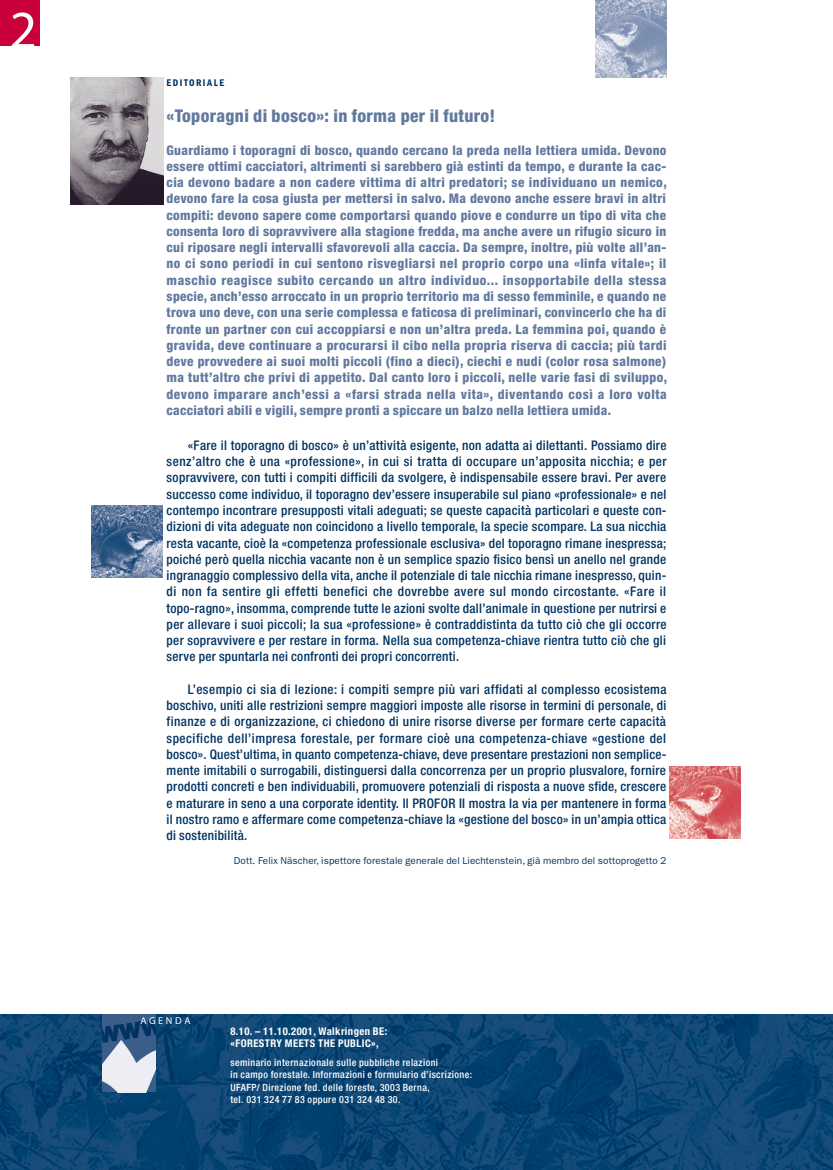
<style>
.page{position:relative;width:833px;height:1170px;background:#fff}
.page>*{position:absolute;margin:0;border:0;box-sizing:border-box;transform-origin:0 0}
.t1{font:53.75px "Myriad Pro";color:#fff}
.t2{font:800 condensed 17.5px "Helvetica Neue";letter-spacing:.02em;color:#61799f}
.t3{font:500 condensed 13.25px/16.2px "Helvetica Neue";letter-spacing:.02em;color:#003362;text-align:justify}
.t4{font:800 condensed 13.25px/16.2px "Helvetica Neue";letter-spacing:.02em;color:#61799f;text-align:justify}
.t5{font:700 condensed 10.62px/12.5px "Helvetica Neue";letter-spacing:.04em;color:#fff}
.t6{font:500 condensed 10px/12.5px "Helvetica Neue";letter-spacing:.04em;color:#fff}
.t7{font:10px "Franklin Gothic LT";letter-spacing:.01em;color:#003362}
.t8{font:600 condensed 10px "Franklin Gothic LT";letter-spacing:.15em;color:#003362}
.t9{font:10px "Myriad Pro";letter-spacing:.27em;color:#fff}
</style>
<div class="page">
<div style="left:0;top:0;width:39px;height:45px;background:#c90039"></div>
<img style="left:0;top:1014px;width:833px;height:155px">
<div style="left:103px;top:1013px;width:53px;height:78px;background:#3a5e89"></div>
<img style="left:71px;top:78px;width:92px;height:126px">
<svg style="left:670px;top:766px;width:70px;height:72px"></svg>
<img style="left:92px;top:505px;width:71px;height:73px">
<svg style="left:595px;top:0;width:71px;height:78px"></svg>
<svg style="left:98px;top:1018px;width:65px;height:73px"></svg>
<h1 class="t1" style="left:9px;top:-3px;width:29px">2</h1>
<p class="t8" style="left:167px;top:76px;width:59px">EDITORIALE</p>
<h2 class="t2" style="left:167px;top:105px;width:330px">«Toporagni di bosco»: in forma per il futuro!</h2>
<p class="t4" style="left:167px;top:142px;width:502px">Guardiamo i toporagni di bosco, quando cercano la preda nella lettiera umida. Devono essere ottimi cacciatori, altrimenti si sarebbero già estinti da tempo, e durante la cac&shy;cia devono badare a non cadere vittima di altri predatori; se individuano un nemico, devono fare la cosa giusta per mettersi in salvo. Ma devono anche essere bravi in altri compiti: devono sapere come comportarsi quando piove e condurre un tipo di vita che consenta loro di sopravvivere alla stagione fredda, ma anche avere un rifugio sicuro in cui riposare negli intervalli sfavorevoli alla caccia. Da sempre, inoltre, più volte all’an&shy;no ci sono periodi in cui sentono risvegliarsi nel proprio corpo una «linfa vitale»; il maschio reagisce subito cercando un altro individuo... insopportabile della stessa specie, anch’esso arroccato in un proprio territorio ma di sesso femminile, e quando ne trova uno deve, con una serie complessa e faticosa di preliminari, convincerlo che ha di fronte un partner con cui accoppiarsi e non un’altra preda. La femmina poi, quando è gravida, deve continuare a procurarsi il cibo nella propria riserva di caccia; più tardi deve provvedere ai suoi molti piccoli (fino a dieci), ciechi e nudi (color rosa salmone) ma tutt’altro che privi di appetito. Dal canto loro i piccoli, nelle varie fasi di sviluppo, devono imparare anch’essi a «farsi strada nella vita», diventando così a loro volta cacciatori abili e vigili, sempre pronti a spiccare un balzo nella lettiera umida.</p>
<p class="t3" style="left:167px;top:437px;width:501px;text-indent:21px">«Fare il toporagno di bosco» è un’attività esigente, non adatta ai dilettanti. Possiamo dire senz’altro che è una «professione», in cui si tratta di occupare un’apposita nicchia; e per sopravvivere, con tutti i compiti difficili da svolgere, è indispensabile essere bravi. Per avere successo come individuo, il toporagno dev’essere insuperabile sul piano «professionale» e nel contempo incontrare presupposti vitali adeguati; se queste capacità particolari e queste con&shy;dizioni di vita adeguate non coincidono a livello temporale, la specie scompare. La sua nicchia resta vacante, cioè la «competenza professionale esclusiva» del toporagno rimane inespressa; poiché però quella nicchia vacante non è un semplice spazio fisico bensì un anello nel grande ingranaggio complessivo della vita, anche il potenziale di tale nicchia rimane inespresso, quin&shy;di non fa sentire gli effetti benefici che dovrebbe avere sul mondo circostante. «Fare il topo-ragno», insomma, comprende tutte le azioni svolte dall’animale in questione per nutrirsi e per allevare i suoi piccoli; la sua «professione» è contraddistinta da tutto ciò che gli occorre per sopravvivere e per restare in forma. Nella sua competenza-chiave rientra tutto ciò che gli serve per spuntarla nei confronti dei propri concorrenti.</p>
<p class="t3" style="left:167px;top:680px;width:501px;text-indent:21px">L’esempio ci sia di lezione: i compiti sempre più vari affidati al complesso ecosistema boschivo, uniti alle restrizioni sempre maggiori imposte alle risorse in termini di personale, di finanze e di organizzazione, ci chiedono di unire risorse diverse per formare certe capacità specifiche dell’impresa forestale, per formare cioè una competenza-chiave «gestione del bosco». Quest’ultima, in quanto competenza-chiave, deve presentare prestazioni non semplice&shy;mente imitabili o surrogabili, distinguersi dalla concorrenza per un proprio plusvalore, fornire prodotti concreti e ben individuabili, promuovere potenziali di risposta a nuove sfide, crescere e maturare in seno a una corporate identity. Il PROFOR II mostra la via per mantenere in forma il nostro ramo e affermare come competenza-chiave la «gestione del bosco» in un’ampia ottica di sostenibilità.</p>
<p class="t7" style="left:234px;top:854px;width:434px">Dott. Felix Näscher, ispettore forestale generale del Liechtenstein, già membro del sottoprogetto 2</p>
<p class="t9" style="left:140px;top:1014px;width:52px">AGENDA</p>
<p class="t5" style="left:230px;top:1024px;width:158px">8.10. – 11.10.2001, Walkringen BE: «FORESTRY MEETS THE PUBLIC»,</p>
<p class="t6" style="left:230px;top:1055px;width:243px">seminario internazionale sulle pubbliche relazioni<br>in campo forestale. Informazioni e formulario d’iscrizione:<br>UFAFP/ Direzione fed. delle foreste, 3003 Berna,<br>tel. 031 324 77 83 oppure 031 324 48 30.</p>
</div>
